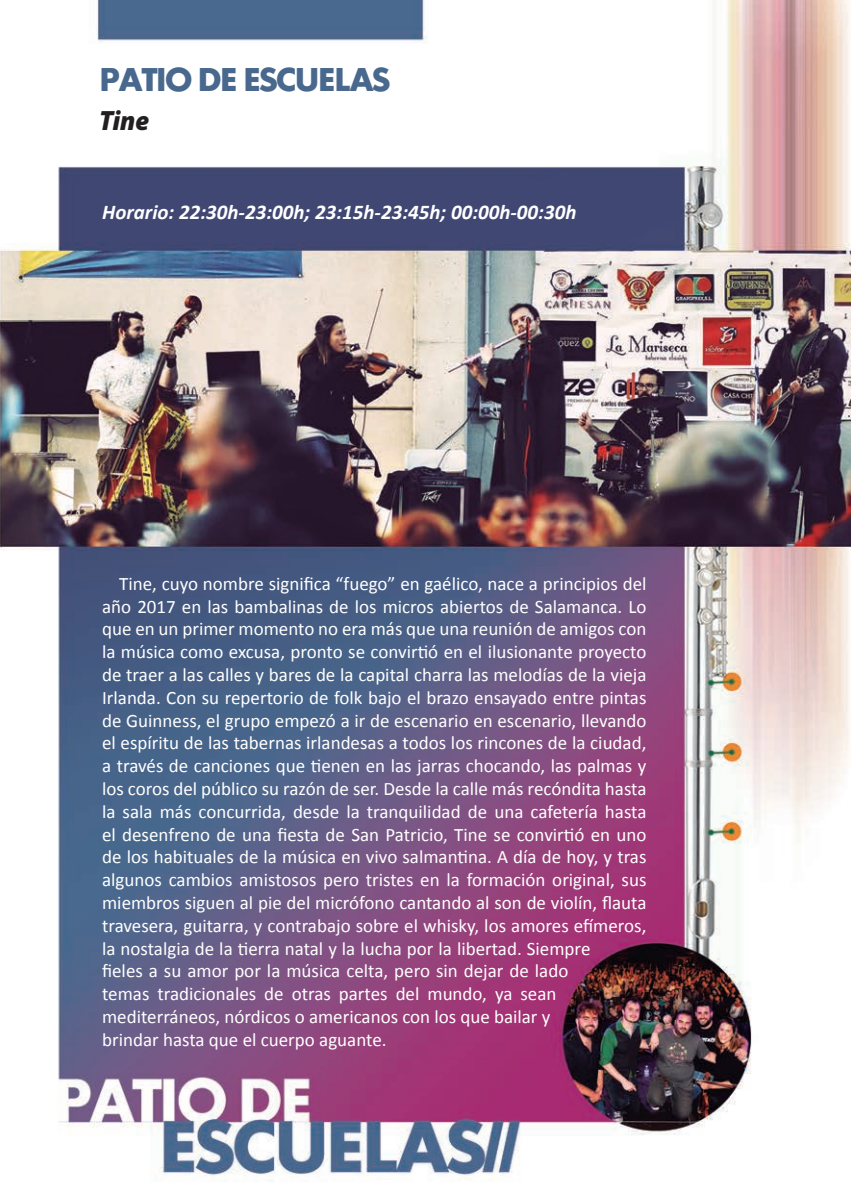
<style>
.page{position:relative;width:851px;height:1191px;background:#fff}
.page>*{position:absolute;margin:0;border:0;box-sizing:border-box;transform-origin:0 0}
.t1{font:30px "Cg Futura Maxi Bd";letter-spacing:-.07em;color:#48688e}
.t2{font:italic 900 semi-condensed 28px "Myriad Pro";color:#231f20}
.t3{font:italic 700 21px "Calibri";color:#fff}
.t4{font:19px/22.8px "Calibri";color:#fff}
</style>
<div class="page">
<img style="left:0;top:0;width:850px;height:1182px">
<p class="t1" style="left:99px;top:60px;width:293px">PATIO DE ESCUELAS</p>
<p class="t2" style="left:99px;top:102px;width:51px">Tine</p>
<p class="t3" style="left:102px;top:199px;width:476px">Horario: 22:30h-23:00h; 23:15h-23:45h; 00:00h-00:30h</p>
<p class="t4" style="left:102px;top:571px;width:546px;text-indent:17px">Tine, cuyo nombre significa “fuego” en gaélico, nace a principios del año 2017 en las bambalinas de los micros abiertos de Salamanca. Lo que en un primer momento no era más que una reunión de amigos con la música como excusa, pronto se convirtió en el ilusionante proyecto de traer a las calles y bares de la capital charra las melodías de la vieja Irlanda. Con su repertorio de folk bajo el brazo ensayado entre pintas de Guinness, el grupo empezó a ir de escenario en escenario, llevando el espíritu de las tabernas irlandesas a todos los rincones de la ciudad, a través de canciones que tienen en las jarras chocando, las palmas y los coros del público su razón de ser. Desde la calle más recóndita hasta la sala más concurrida, desde la tranquilidad de una cafetería hasta el desenfreno de una fiesta de San Patricio, Tine se convirtió en uno de los habituales de la música en vivo salmantina. A día de hoy, y tras algunos cambios amistosos pero tristes en la formación original, sus miembros siguen al pie del micrófono cantando al son de violín, flauta travesera, guitarra, y contrabajo sobre el whisky, los amores efímeros, la nostalgia de la tierra natal y la lucha por la libertad. Siempre<br>fieles a su amor por la música celta, pero sin dejar de lado<br>temas tradicionales de otras partes del mundo, ya sean mediterráneos, nórdicos o americanos con los que bailar y<br>brindar hasta que el cuerpo aguante.</p>
</div>
